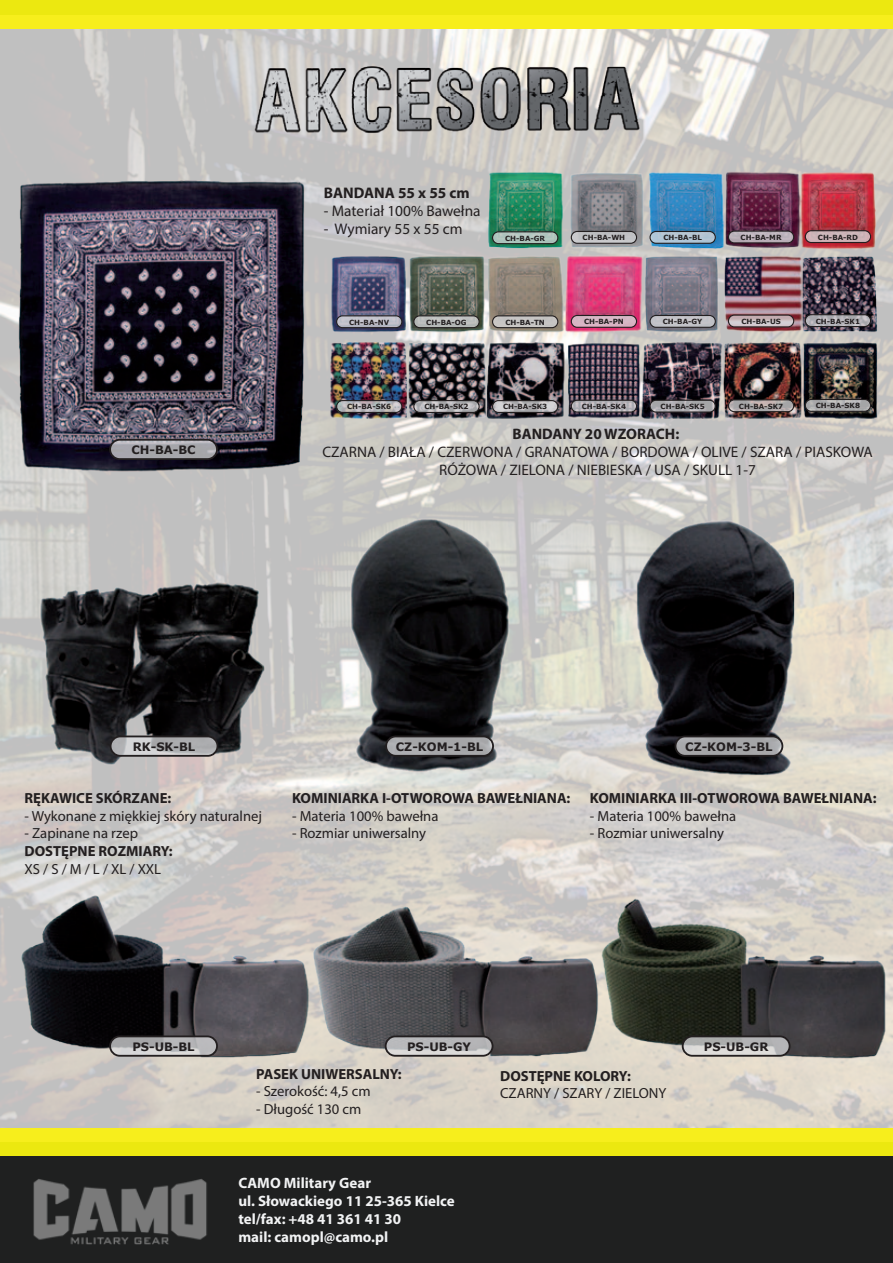
<style>
.page{position:relative;width:893px;height:1263px;background:#fff}
.page>*{position:absolute;margin:0;border:0;box-sizing:border-box;transform-origin:0 0}
.t1{font:15.3px "Myriad Pro";color:#231f20}
.t2{font:700 15.3px "Myriad Pro";color:#231f20}
.t3{font:15.15px/18.3px "Myriad Pro";color:#231f20;text-align:center}
.t4{font:700 15.15px "Myriad Pro";color:#231f20}
.t5{font:700 15px/18px "Myriad Pro";color:#f2f3f4}
.t6{font:14.7px "Myriad Pro";color:#231f20}
.t7{font:700 14.7px "Myriad Pro";color:#231f20}
.t8{font:700 11.55px "Verdana";color:#231f20}
.t9{font:700 7.05px "Verdana";color:#231f20}
</style>
<div class="page">
<img style="left:8px;top:28px;width:885px;height:1100px">
<div style="left:1px;top:0;width:892px;height:28px;background:#f7ee1c"></div>
<div style="left:0;top:1128px;width:893px;height:29px;background:#f7ee1c"></div>
<div style="left:0;top:1142px;width:893px;height:15px;background:#ece810"></div>
<div style="left:0;top:1157px;width:893px;height:106px;background:#1f2020"></div>
<img style="left:26px;top:1123px;width:190px;height:122px">
<div style="left:1px;top:0;width:892px;height:14px;background:#ece810"></div>
<svg style="left:493px;top:401px;width:65px;height:11px"></svg>
<div style="left:492px;top:400px;width:66px;height:13px;border:1px solid #231f20;border-radius:6px"></div>
<div style="left:493px;top:316px;width:65px;height:12px;background:#c7c5c3;border-radius:6px"></div>
<div style="left:492px;top:315px;width:66px;height:13px;border:1px solid #231f20;border-radius:6px"></div>
<svg style="left:414px;top:401px;width:65px;height:11px"></svg>
<div style="left:413px;top:400px;width:67px;height:13px;border:1px solid #231f20;border-radius:6px"></div>
<div style="left:414px;top:316px;width:65px;height:12px;background:#bdbfbe;border-radius:6px"></div>
<div style="left:413px;top:315px;width:67px;height:13px;border:1px solid #231f20;border-radius:6px"></div>
<svg style="left:337px;top:401px;width:65px;height:11px"></svg>
<div style="left:336px;top:400px;width:66px;height:13px;border:1px solid #231f20;border-radius:6px"></div>
<svg style="left:110px;top:440px;width:107px;height:19px;background:#a8a7ad"></svg>
<div style="left:109px;top:439px;width:109px;height:21px;border:2px solid #231f20;border-radius:10px"></div>
<svg style="left:111px;top:736px;width:106px;height:20px;background:#b7b8ba"></svg>
<div style="left:110px;top:735px;width:108px;height:22px;border:2px solid #231f20;border-radius:10px"></div>
<svg style="left:110px;top:1036px;width:107px;height:20px;background:#b9b9bb"></svg>
<div style="left:109px;top:1035px;width:109px;height:22px;border:2px solid #231f20;border-radius:10px"></div>
<svg style="left:386px;top:1036px;width:107px;height:20px;background:#bebebf"></svg>
<div style="left:385px;top:1035px;width:108px;height:22px;border:2px solid #231f20;border-radius:10px"></div>
<svg style="left:683px;top:1036px;width:107px;height:20px;background:#c1c1c1"></svg>
<div style="left:682px;top:1035px;width:108px;height:22px;border:2px solid #231f20;border-radius:10px"></div>
<div style="left:675px;top:736px;width:107px;height:20px;background:#a5a5a7;border-radius:10px"></div>
<div style="left:675px;top:735px;width:108px;height:22px;border:2px solid #231f20;border-radius:10px"></div>
<div style="left:386px;top:736px;width:107px;height:20px;background:#a6a7a8;border-radius:10px"></div>
<div style="left:385px;top:735px;width:109px;height:22px;border:2px solid #231f20;border-radius:10px"></div>
<svg style="left:337px;top:316px;width:65px;height:12px"></svg>
<div style="left:336px;top:315px;width:66px;height:13px;border:1px solid #231f20;border-radius:6px"></div>
<svg style="left:493px;top:232px;width:65px;height:12px"></svg>
<div style="left:492px;top:231px;width:66px;height:13px;border:1px solid #231f20;border-radius:6px"></div>
<svg style="left:571px;top:400px;width:66px;height:12px"></svg>
<div style="left:571px;top:400px;width:66px;height:13px;border:1px solid #231f20;border-radius:6px"></div>
<div style="left:571px;top:315px;width:66px;height:12px;background:#d7b7c5;border-radius:6px"></div>
<div style="left:571px;top:315px;width:66px;height:13px;border:1px solid #231f20;border-radius:6px"></div>
<div style="left:571px;top:231px;width:66px;height:12px;background:#c1c2c5;border-radius:6px"></div>
<div style="left:571px;top:231px;width:66px;height:13px;border:1px solid #231f20;border-radius:6px"></div>
<svg style="left:650px;top:400px;width:65px;height:12px"></svg>
<div style="left:649px;top:400px;width:67px;height:13px;border:1px solid #231f20;border-radius:6px"></div>
<div style="left:650px;top:315px;width:65px;height:12px;background:#c3c3c8;border-radius:6px"></div>
<div style="left:649px;top:315px;width:67px;height:13px;border:1px solid #231f20;border-radius:6px"></div>
<div style="left:650px;top:231px;width:65px;height:12px;background:#b2c6d3;border-radius:6px"></div>
<div style="left:649px;top:231px;width:67px;height:13px;border:1px solid #231f20;border-radius:6px"></div>
<svg style="left:728px;top:400px;width:66px;height:12px"></svg>
<div style="left:728px;top:399px;width:66px;height:13px;border:1px solid #231f20;border-radius:6px"></div>
<svg style="left:728px;top:315px;width:66px;height:12px"></svg>
<div style="left:728px;top:315px;width:66px;height:12px;border:1px solid #231f20;border-radius:6px"></div>
<div style="left:728px;top:231px;width:66px;height:12px;background:#beb3bc;border-radius:6px"></div>
<div style="left:728px;top:231px;width:66px;height:12px;border:1px solid #231f20;border-radius:6px"></div>
<svg style="left:805px;top:399px;width:66px;height:12px"></svg>
<div style="left:805px;top:399px;width:66px;height:13px;border:1px solid #231f20;border-radius:6px"></div>
<svg style="left:805px;top:315px;width:66px;height:12px"></svg>
<div style="left:805px;top:314px;width:66px;height:13px;border:1px solid #231f20;border-radius:6px"></div>
<div style="left:805px;top:231px;width:66px;height:12px;background:#ceb4b9;border-radius:6px"></div>
<div style="left:805px;top:230px;width:66px;height:13px;border:1px solid #231f20;border-radius:6px"></div>
<p class="t8" style="left:131px;top:442px;width:66px">CH-BA-BC</p>
<p class="t2" style="left:324px;top:182px;width:147px">BANDANA 55 x 55 cm</p>
<p class="t1" style="left:324px;top:201px;width:158px">- Materiał 100% Bawełna</p>
<p class="t1" style="left:324px;top:220px;width:140px">- Wymiary 55 x 55 cm</p>
<p class="t9" style="left:505px;top:233px;width:41px">CH-BA-GR</p>
<p class="t9" style="left:583px;top:233px;width:44px">CH-BA-WH</p>
<p class="t9" style="left:663px;top:233px;width:40px">CH-BA-BL</p>
<p class="t9" style="left:741px;top:232px;width:42px">CH-BA-MR</p>
<p class="t9" style="left:818px;top:232px;width:42px">CH-BA-RD</p>
<p class="t9" style="left:349px;top:317px;width:42px">CH-BA-NV</p>
<p class="t9" style="left:426px;top:317px;width:42px">CH-BA-OG</p>
<p class="t9" style="left:505px;top:317px;width:41px">CH-BA-TN</p>
<p class="t9" style="left:584px;top:317px;width:41px">CH-BA-PN</p>
<p class="t9" style="left:663px;top:317px;width:41px">CH-BA-GY</p>
<p class="t9" style="left:741px;top:316px;width:41px">CH-BA-US</p>
<p class="t9" style="left:816px;top:316px;width:46px">CH-BA-SK1</p>
<p class="t9" style="left:347px;top:402px;width:46px">CH-BA-SK6</p>
<p class="t9" style="left:424px;top:402px;width:46px">CH-BA-SK2</p>
<p class="t9" style="left:503px;top:402px;width:46px">CH-BA-SK3</p>
<p class="t9" style="left:582px;top:402px;width:46px">CH-BA-SK4</p>
<p class="t9" style="left:661px;top:402px;width:46px">CH-BA-SK5</p>
<p class="t9" style="left:739px;top:401px;width:46px">CH-BA-SK7</p>
<p class="t9" style="left:816px;top:401px;width:46px">CH-BA-SK8</p>
<p class="t4" style="left:513px;top:424px;width:168px">BANDANY 20 WZORACH:</p>
<p class="t3" style="left:322px;top:443px;width:552px">CZARNA / BIAŁA / CZERWONA / GRANATOWA / BORDOWA / OLIVE / SZARA / PIASKOWA<br>RÓŻOWA / ZIELONA / NIEBIESKA / USA / SKULL 1-7</p>
<p class="t8" style="left:133px;top:739px;width:64px">RK-SK-BL</p>
<p class="t7" style="left:25px;top:788px;width:148px">RĘKAWICE SKÓRZANE:</p>
<p class="t6" style="left:25px;top:807px;width:239px">- Wykonane z miękkiej skóry naturalnej</p>
<p class="t6" style="left:25px;top:824px;width:115px">- Zapinane na rzep</p>
<p class="t7" style="left:25px;top:841px;width:150px">DOSTĘPNE ROZMIARY:</p>
<p class="t6" style="left:25px;top:859px;width:138px">XS / S / M / L / XL / XXL</p>
<p class="t8" style="left:396px;top:739px;width:89px">CZ-KOM-1-BL</p>
<p class="t8" style="left:685px;top:739px;width:89px">CZ-KOM-3-BL</p>
<p class="t7" style="left:292px;top:788px;width:280px">KOMINIARKA I-OTWOROWA BAWEŁNIANA:</p>
<p class="t6" style="left:292px;top:807px;width:148px">- Materia 100% bawełna</p>
<p class="t6" style="left:292px;top:824px;width:136px">- Rozmiar uniwersalny</p>
<p class="t7" style="left:590px;top:788px;width:288px">KOMINIARKA III-OTWOROWA BAWEŁNIANA:</p>
<p class="t6" style="left:590px;top:807px;width:148px">- Materia 100% bawełna</p>
<p class="t6" style="left:590px;top:824px;width:136px">- Rozmiar uniwersalny</p>
<p class="t8" style="left:132px;top:1038px;width:64px">PS-UB-BL</p>
<p class="t8" style="left:407px;top:1038px;width:66px">PS-UB-GY</p>
<p class="t8" style="left:704px;top:1038px;width:66px">PS-UB-GR</p>
<p class="t7" style="left:256px;top:1064px;width:147px">PASEK UNIWERSALNY:</p>
<p class="t6" style="left:256px;top:1082px;width:116px">- Szerokość: 4,5 cm</p>
<p class="t6" style="left:256px;top:1100px;width:107px">- Długość 130 cm</p>
<p class="t5" style="left:238px;top:1174px;width:218px">CAMO Military Gear<br>ul. Słowackiego 11 25-365 Kielce tel/fax: +48 41 361 41 30<br>mail: camopl@camo.pl</p>
<p class="t7" style="left:500px;top:1066px;width:132px">DOSTĘPNE KOLORY:</p>
<p class="t6" style="left:500px;top:1084px;width:168px">CZARNY / SZARY / ZIELONY</p>
</div>
